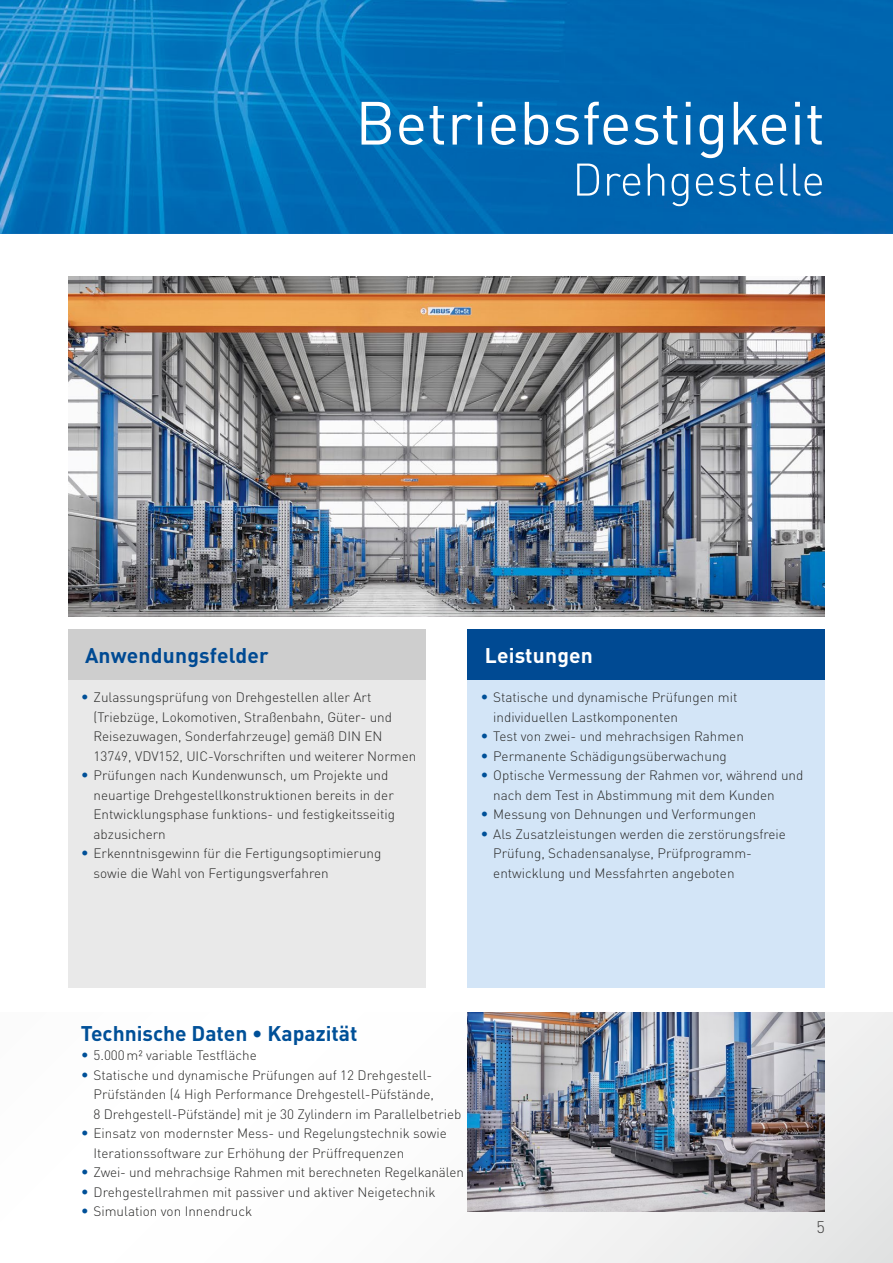
<style>
.page{position:relative;width:893px;height:1263px;background:#fff}
.page>*{position:absolute;margin:0;border:0;box-sizing:border-box;transform-origin:0 0}
.t1{font:700 21px "DINOT";color:#005098}
.t2{font:700 21px "DINOT";letter-spacing:.01em;color:#004a93}
.t3{font:700 21px "DINOT";letter-spacing:.01em;color:#fff}
.t4{font:300 16.5px "DINOT";color:#3b3b3a}
.t5{font:300 13.5px/19.5px "DINOT";color:#282827}
.s1{font-size:15px;color:#005098}
</style>
<div class="page">
<div style="left:0;top:1012px;width:893px;height:251px;background:linear-gradient(to right,#fff,#e9eaea)"></div>
<img style="left:0;top:0;width:893px;height:234px">
<img style="left:362px;top:102px;width:460px;height:56px">
<img style="left:577px;top:164px;width:245px;height:42px">
<img style="left:68px;top:276px;width:757px;height:341px">
<div style="left:468px;top:629px;width:357px;height:51px;background:#004a93"></div>
<div style="left:68px;top:629px;width:357px;height:51px;background:#cecece"></div>
<div style="left:68px;top:680px;width:357px;height:307px;background:#e9e9e9"></div>
<div style="left:468px;top:680px;width:357px;height:307px;background:#d3e5f7"></div>
<img style="left:468px;top:1012px;width:357px;height:200px">
<h1 class="t2" style="left:85px;top:642px;width:185px">Anwendungsfelder</h1>
<h1 class="t3" style="left:485px;top:642px;width:110px">Leistungen</h1>
<p class="t5" style="left:94px;top:687px;width:324px;text-indent:-13px"><span class="s1">•</span> Zulassungsprüfung von Drehgestellen aller Art (Triebzüge, Lokomotiven, Straßenbahn, Güter- und Reisezuwagen, Sonderfahrzeuge) gemäß DIN EN 13749, VDV152, UIC-Vorschriften und weiterer Normen</p>
<p class="t5" style="left:94px;top:765px;width:303px;text-indent:-13px"><span class="s1">•</span> Prüfungen nach Kundenwunsch, um Projekte und neuartige Drehgestellkonstruktionen bereits in der Entwicklungsphase funktions- und festigkeitsseitig abzusichern</p>
<p class="t5" style="left:94px;top:843px;width:289px;text-indent:-13px"><span class="s1">•</span> Erkenntnisgewinn für die Fertigungsoptimierung sowie die Wahl von Fertigungsverfahren</p>
<p class="t5" style="left:493px;top:687px;width:246px;text-indent:-13px"><span class="s1">•</span> Statische und dynamische Prüfungen mit individuellen Lastkomponenten</p>
<p class="t5" style="left:480px;top:726px;width:265px"><span class="s1">•</span> Test von zwei- und mehrachsigen Rahmen</p>
<p class="t5" style="left:480px;top:746px;width:248px"><span class="s1">•</span> Permanente Schädigungsüberwachung</p>
<p class="t5" style="left:493px;top:765px;width:312px;text-indent:-13px"><span class="s1">•</span> Optische Vermessung der Rahmen vor, während und nach dem Test in Abstimmung mit dem Kunden</p>
<p class="t5" style="left:480px;top:804px;width:277px"><span class="s1">•</span> Messung von Dehnungen und Verformungen</p>
<p class="t5" style="left:493px;top:824px;width:294px;text-indent:-13px"><span class="s1">•</span> Als Zusatzleistungen werden die zerstörungsfreie<br>Prüfung, Schadensanalyse, Prüfprogramm&shy;entwicklung und Messfahrten angeboten</p>
<h1 class="t1" style="left:81px;top:1019px;width:278px">Technische Daten • Kapazität</h1>
<p class="t5" style="left:81px;top:1046px;width:178px"><span class="s1">•</span> 5.000 m2 variable Testfläche</p>
<p class="t5" style="left:94px;top:1065px;width:369px;text-indent:-13px"><span class="s1">•</span> Statische und dynamische Prüfungen auf 12 Drehgestell-<br>Prüfständen (4 High Performance Drehgestell-Püfstände,<br>8 Drehgestell-Püfstände) mit je 30 Zylindern im Parallelbetrieb</p>
<p class="t5" style="left:94px;top:1124px;width:355px;text-indent:-13px"><span class="s1">•</span> Einsatz von modernster Mess- und Regelungstechnik sowie<br>Iterationssoftware zur Erhöhung der Prüffrequenzen</p>
<p class="t5" style="left:81px;top:1163px;width:385px"><span class="s1">•</span> Zwei- und mehrachsige Rahmen mit berechneten Regelkanälen</p>
<p class="t5" style="left:81px;top:1182px;width:356px"><span class="s1">•</span> Drehgestellrahmen mit passiver und aktiver Neige technik</p>
<p class="t5" style="left:81px;top:1202px;width:173px"><span class="s1">•</span> Simulation von Innendruck</p>
<p class="t4" style="left:816px;top:1217px;width:10px">5</p>
</div>
